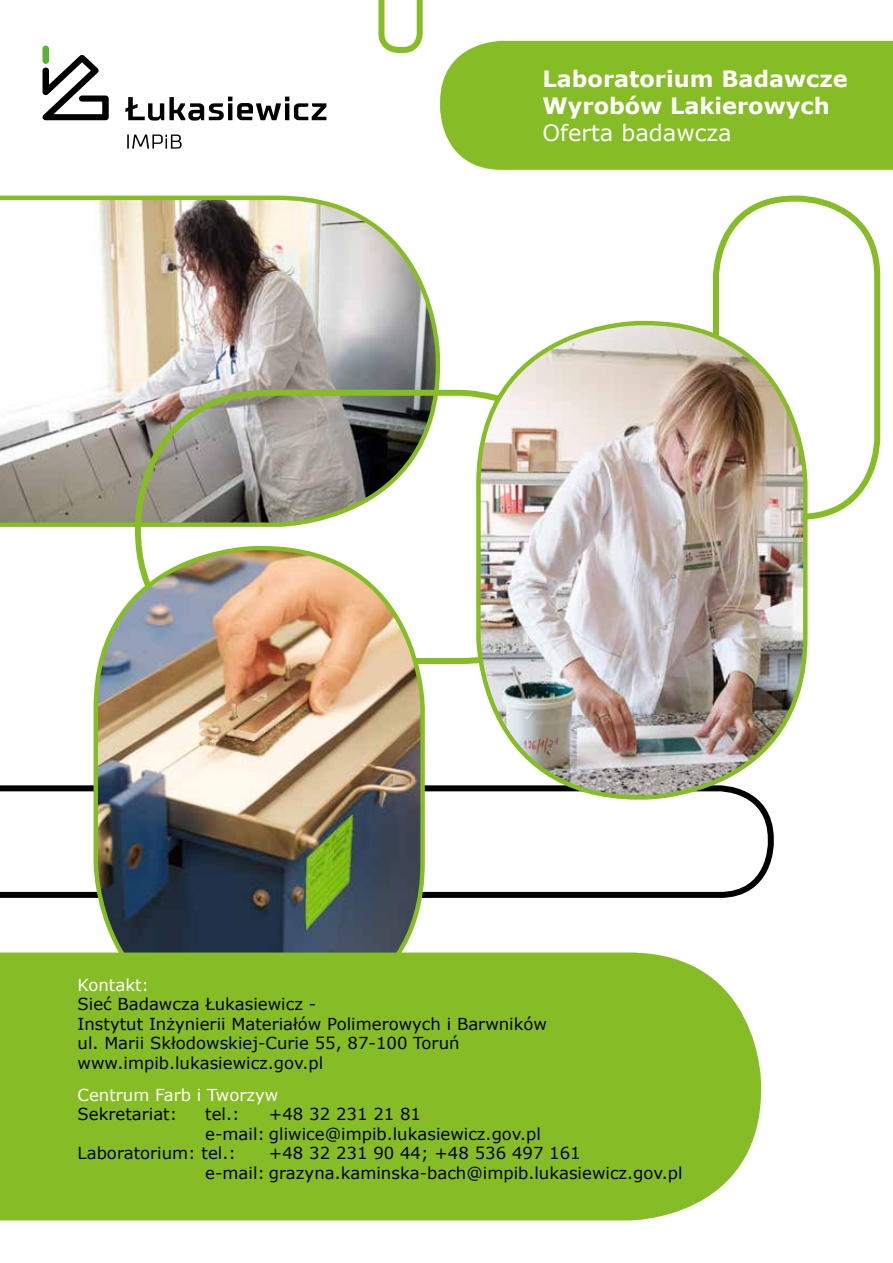
<style>
.page{position:relative;width:893px;height:1263px;background:#fff}
.page>*{position:absolute;margin:0;border:0;box-sizing:border-box;transform-origin:0 0}
.t1{font:700 22.5px/27px "Verdana";color:#fff}
.t2{font:22.5px "Verdana";color:#fff}
.t3{font:16.5px/19.5px "Verdana";color:#000}
.t4{font:16.5px "Verdana";color:#fff}
</style>
<div class="page">
<img style="left:0;top:196px;width:440px;height:331px">
<svg style="left:378px;top:0;width:45px;height:53px"></svg>
<div style="left:713px;top:196px;width:167px;height:324px;border:6px solid #86bc25;border-radius:78px"></div>
<svg style="left:125px;top:97px;width:201px;height:52px"></svg>
<svg style="left:42px;top:55px;width:67px;height:65px"></svg>
<div style="left:43px;top:46px;width:6px;height:18px;background:#5eb130;border-radius:3px"></div>
<div style="left:440px;top:41px;width:453px;height:129px;background:#86bc25"></div>
<svg style="left:0;top:785px;width:774px;height:113px"></svg>
<img style="left:96px;top:548px;width:327px;height:404px">
<img style="left:478px;top:323px;width:327px;height:474px">
<div style="left:0;top:952px;width:761px;height:268px;background:#86bc25"></div>
<h1 class="t1" style="left:542px;top:65px;width:307px">Laboratorium Badawcze<br>Wyrobów Lakierowych</h1>
<h1 class="t2" style="left:542px;top:118px;width:191px">Oferta badawcza</h1>
<p class="t4" style="left:78px;top:973px;width:73px">Kontakt:</p>
<p class="t3" style="left:78px;top:994px;width:471px">Sieć Badawcza Łukasiewicz -<br>Instytut Inżynierii Materiałów Polimerowych i Barwników ul. Marii Skłodowskiej-Curie 55, 87-100 Toruń www.impib.lukasiewicz.gov.pl</p>
<p class="t4" style="left:78px;top:1083px;width:202px">Centrum Farb i Tworzyw</p>
<p class="t3" style="left:78px;top:1104px;width:101px">Sekretariat:</p>
<p class="t3" style="left:205px;top:1104px;width:36px">tel.:</p>
<p class="t3" style="left:269px;top:1104px;width:154px">+48 32 231 21 81</p>
<p class="t3" style="left:205px;top:1124px;width:337px">e-mail: gliwice@impib.lukasiewicz.gov.pl</p>
<p class="t3" style="left:78px;top:1143px;width:160px">Laboratorium: tel.:</p>
<p class="t3" style="left:205px;top:1143px;width:479px;text-indent:64px">+48 32 231 90 44; +48 536 497 161<br>e-mail: grazyna.kaminska-bach@impib.lukasiewicz.gov.pl</p>
</div>
